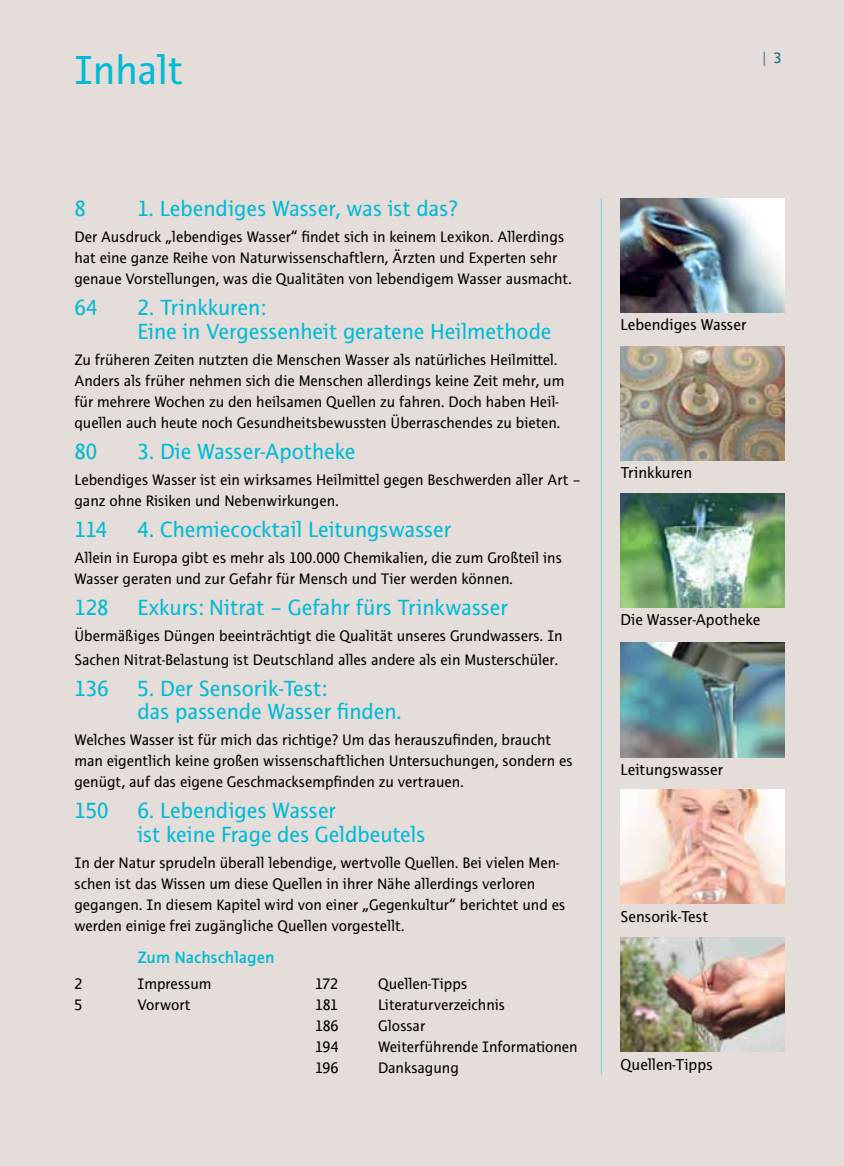
<style>
.page{position:relative;width:844px;height:1166px;background:#fff}
.page>*{position:absolute;margin:0;border:0;box-sizing:border-box;transform-origin:0 0}
.t1{font:42px "Thordis Sans EF";color:#00bad6}
.t2{font:22.75px/23.6px "Thordis Sans EF";color:#00bad6}
.t3{font:600 17.15px "Thordis Sans EF";color:#00bad6}
.t4{font:16.28px "Thordis Sans EF";color:#000}
.t5{font:15.75px/21px "Thordis Sans EF";color:#000}
.t6{font:15.75px "Thordis Sans EF";color:#39748b}
.s1{font-weight:600}
</style>
<div class="page">
<div style="left:0;top:0;width:843px;height:1166px;background:#e4ddd9"></div>
<img style="left:620px;top:199px;width:164px;height:114px">
<img style="left:620px;top:347px;width:164px;height:114px">
<img style="left:620px;top:493px;width:164px;height:115px">
<img style="left:620px;top:790px;width:164px;height:114px">
<img style="left:620px;top:643px;width:164px;height:114px">
<img style="left:620px;top:938px;width:164px;height:114px">
<hr style="left:600px;top:198px;width:1px;height:877px;background:#8bd5e6">
<h1 class="t1" style="left:74px;top:47px;width:110px">Inhalt</h1>
<p class="t6" style="left:760px;top:49px;width:23px">| <span class="s1">3</span></p>
<h2 class="t2" style="left:74px;top:197px;width:13px">8</h2>
<h2 class="t2" style="left:137px;top:197px;width:322px">1. Lebendiges Wasser, was ist das?</h2>
<p class="t5" style="left:74px;top:226px;width:499px">Der Ausdruck „lebendiges Wasser“ findet sich in keinem Lexikon. Allerdings hat eine ganze Reihe von Naturwissenschaftlern, Ärzten und Experten sehr genaue Vorstellungen, was die Qualitäten von lebendigem Wasser ausmacht.</p>
<h2 class="t2" style="left:74px;top:296px;width:25px">64</h2>
<h2 class="t2" style="left:137px;top:296px;width:415px">2. Trinkkuren:<br>Eine in Vergessenheit geratene Heilmethode</h2>
<p class="t5" style="left:74px;top:349px;width:491px">Zu früheren Zeiten nutzten die Menschen Wasser als natürliches Heilmittel.<br>Anders als früher nehmen sich die Menschen allerdings keine Zeit mehr, um für mehrere Wochen zu den heilsamen Quellen zu fahren. Doch haben Heil&shy;quellen auch heute noch Gesundheitsbewussten Überraschendes zu bieten.</p>
<h2 class="t2" style="left:74px;top:439px;width:24px">80</h2>
<h2 class="t2" style="left:137px;top:439px;width:219px">3. Die Wasser-Apotheke</h2>
<p class="t5" style="left:74px;top:469px;width:507px">Lebendiges Wasser ist ein wirksames Heilmittel gegen Beschwerden aller Art – ganz ohne Risiken und Nebenwirkungen.</p>
<h2 class="t2" style="left:74px;top:518px;width:34px">114</h2>
<h2 class="t2" style="left:137px;top:518px;width:315px">4. Chemiecocktail Leitungswasser</h2>
<p class="t5" style="left:74px;top:547px;width:489px">Allein in Europa gibt es mehr als 100.000 Chemikalien, die zum Großteil ins<br>Wasser geraten und zur Gefahr für Mensch und Tier werden können.</p>
<h2 class="t2" style="left:74px;top:596px;width:35px">128</h2>
<h2 class="t2" style="left:137px;top:596px;width:372px">Exkurs: Nitrat – Gefahr fürs Trinkwasser</h2>
<p class="t5" style="left:74px;top:624px;width:489px;line-height:23.6px">Übermäßiges Düngen beeinträchtigt die Qualität unseres Grundwassers. In<br>Sachen Nitrat-Belastung ist Deutschland alles andere als ein Musterschüler.</p>
<h2 class="t2" style="left:74px;top:676px;width:35px">136</h2>
<h2 class="t2" style="left:137px;top:676px;width:266px">5. Der Sensorik-Test:<br>das passende Wasser finden.</h2>
<p class="t5" style="left:74px;top:729px;width:499px">Welches Wasser ist für mich das richtige? Um das herauszufinden, braucht man eigentlich keine großen wissenschaftlichen Untersuchungen, sondern es genügt, auf das eigene Geschmacksempfinden zu vertrauen.</p>
<h2 class="t2" style="left:74px;top:799px;width:36px">150</h2>
<h2 class="t2" style="left:137px;top:799px;width:289px">6. Lebendiges Wasser<br>ist keine Frage des Geldbeutels</h2>
<p class="t5" style="left:74px;top:852px;width:492px">In der Natur sprudeln überall lebendige, wertvolle Quellen. Bei vielen Men&shy;schen ist das Wissen um diese Quellen in ihrer Nähe allerdings verloren gegangen. In diesem Kapitel wird von einer „Gegenkultur“ berichtet und es werden einige frei zugängliche Quellen vorgestellt.</p>
<p class="t3" style="left:137px;top:947px;width:138px">Zum Nachschlagen</p>
<p class="t5" style="left:74px;top:973px;width:9px">2</p>
<p class="t5" style="left:137px;top:973px;width:76px">Impressum</p>
<p class="t5" style="left:74px;top:994px;width:9px">5</p>
<p class="t5" style="left:137px;top:994px;width:55px">Vorwort</p>
<p class="t5" style="left:315px;top:973px;width:24px">172</p>
<p class="t5" style="left:378px;top:973px;width:91px">Quellen-Tipps</p>
<p class="t5" style="left:315px;top:994px;width:25px">181</p>
<p class="t5" style="left:378px;top:994px;width:128px">Literaturverzeichnis</p>
<p class="t5" style="left:315px;top:1015px;width:25px">186</p>
<p class="t5" style="left:378px;top:1015px;width:49px">Glossar</p>
<p class="t5" style="left:315px;top:1036px;width:25px">194</p>
<p class="t5" style="left:378px;top:1036px;width:201px">Weiterführende Informationen</p>
<p class="t5" style="left:315px;top:1057px;width:25px">196</p>
<p class="t5" style="left:378px;top:1057px;width:82px">Danksagung</p>
<p class="t4" style="left:620px;top:316px;width:127px">Lebendiges Wasser</p>
<p class="t4" style="left:620px;top:464px;width:73px">Trinkkuren</p>
<p class="t4" style="left:620px;top:611px;width:141px">Die Wasser-Apotheke</p>
<p class="t4" style="left:620px;top:760px;width:104px">Leitungswasser</p>
<p class="t4" style="left:620px;top:907px;width:89px">Sensorik-Test</p>
<p class="t4" style="left:620px;top:1055px;width:94px">Quellen-Tipps</p>
</div>
